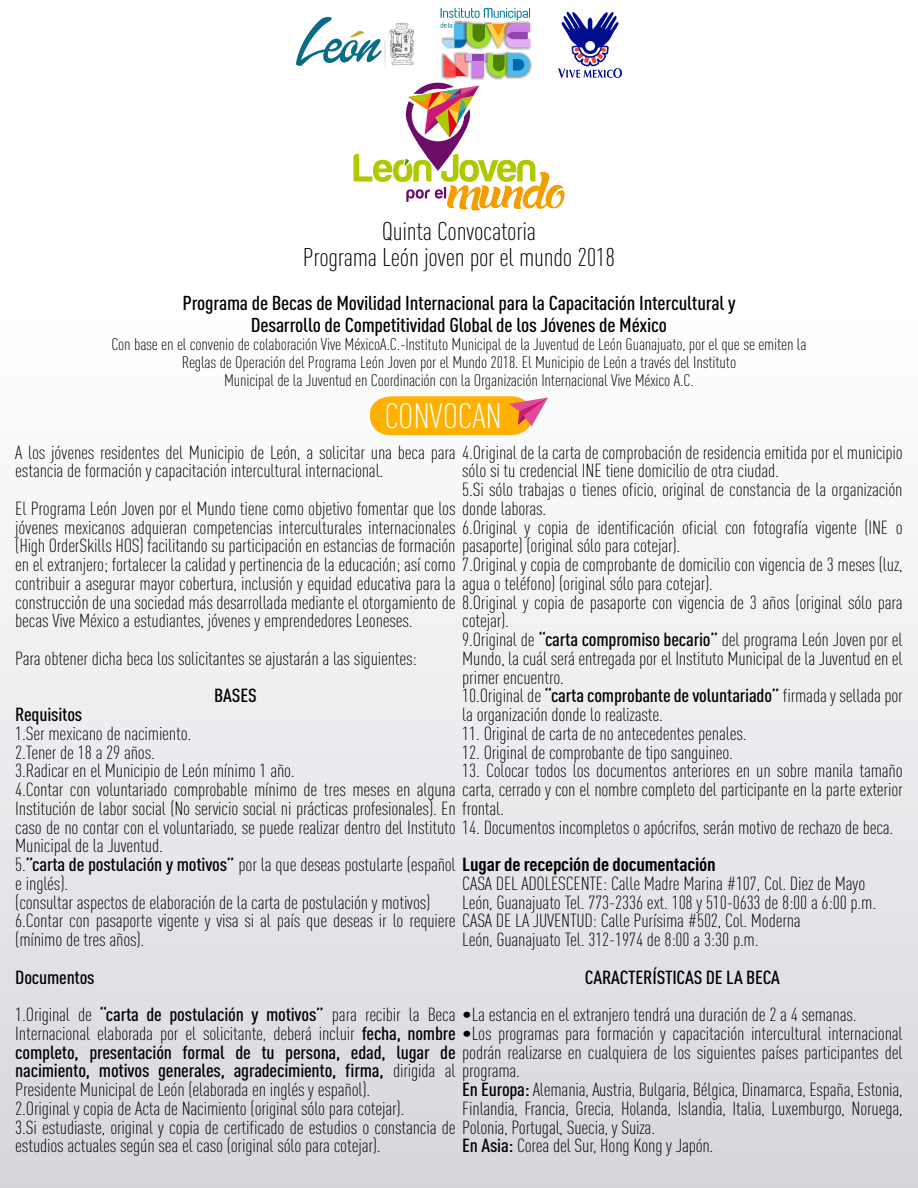
<style>
.page{position:relative;width:918px;height:1188px;background:#fff}
.page>*{position:absolute;margin:0;border:0;box-sizing:border-box;transform-origin:0 0}
.t1{font:300 34.65px "DIN Cond";letter-spacing:-.01em;color:#fff;scale:1.1 1}
.t2{font:300 25.35px "DIN Cond";letter-spacing:-.01em;color:#000;scale:1.1 1}
.t3{font:500 19.95px/22.2px "DIN Cond";letter-spacing:-.01em;color:#000;text-align:center;scale:1.1 1}
.t4{font:300 18.75px/18.8px "DIN Cond";letter-spacing:-.01em;color:#000;scale:1.1 1}
.t5{font:500 18.75px "DIN Cond";letter-spacing:-.01em;color:#000;scale:1.1 1}
.t6{font:300 16.65px/17.9px "DIN Cond";letter-spacing:-.01em;color:#000;text-align:center;scale:1.1 1}
.s1{font-weight:500}
.s2{font-weight:700}
</style>
<div class="page">
<div style="left:0;top:0;width:918px;height:1188px;background:linear-gradient(to bottom,#fff,#d8dade)"></div>
<svg style="left:296px;top:8px;width:326px;height:203px"></svg>
<svg style="left:370px;top:396px;width:178px;height:39px;background:#fbb025"></svg>
<h2 class="t2" style="left:382px;top:217px;width:142px">Quinta Convocatoria</h2>
<h2 class="t2" style="left:303px;top:242px;width:285px">Programa León joven por el mundo 2018</h2>
<p class="t3" style="left:182px;top:292px;width:504px">Programa de Becas de Movilidad Internacional para la Capacitación Intercultural y<br>Desarrollo de Competitividad Global de los Jóvenes de México</p>
<p class="t6" style="left:112px;top:335px;width:633px">Con base en el convenio de colaboración Vive MéxicoA.C.-Instituto Municipal de la Juventud de León Guanajuato, por el que se emiten la<br>Reglas de Operación del Programa León Joven por el Mundo 2018. El Municipio de León a través del Instituto<br>Municipal de la Juventud en Coordinación con la Organización Internacional Vive México A.C.</p>
<h1 class="t1" style="left:384px;top:396px;width:108px">CONVOCAN</h1>
<p class="t4" style="left:15px;top:443px;width:808px">A los jóvenes residentes del Municipio de León, a solicitar una beca para 4.Original de la carta de comprobación de residencia emitida por el municipio estancia de formación y capacitación intercultural internacional.</p>
<p class="t4" style="left:15px;top:499px;width:808px">El Programa León Joven por el Mundo tiene como objetivo fomentar que los donde laboras.<br>jóvenes mexicanos adquieran competencias interculturales internacionales 6.Original y copia de identificación oficial con fotografía vigente (INE o (High OrderSkills HOS) facilitando su participación en estancias de formación pasaporte) (original sólo para cotejar).<br>en el extranjero; fortalecer la calidad y pertinencia de la educación; así como 7.Original y copia de comprobante de domicilio con vigencia de 3 meses (luz, contribuir a asegurar mayor cobertura, inclusión y equidad educativa para la agua o teléfono) (original sólo para cotejar).<br>construcción de una sociedad más desarrollada mediante el otorgamiento de 8.Original y copia de pasaporte con vigencia de 3 años (original sólo para becas Vive México a estudiantes, jóvenes y emprendedores Leoneses.</p>
<p class="t4" style="left:15px;top:649px;width:367px">Para obtener dicha beca los solicitantes se ajustarán a las siguientes:</p>
<p class="t5" style="left:214px;top:684px;width:40px">BASES</p>
<p class="t5" style="left:15px;top:703px;width:62px">Requisitos</p>
<p class="t4" style="left:15px;top:724px;width:808px">1.Ser mexicano de nacimiento.<br>2.Tener de 18 a 29 años.<br>3.Radicar en el Municipio de León mínimo 1 año.<br>4.Contar con voluntariado comprobable mínimo de tres meses en alguna carta, cerrado y con el nombre completo del participante en la parte exterior Institución de labor social (No servicio social ni prácticas profesionales). En frontal.<br>caso de no contar con el voluntariado, se puede realizar dentro del Instituto 14. Documentos incompletos o apócrifos, serán motivo de rechazo de beca.<br>Municipal de la Juventud.<br>5.<span class="s1">”carta de postulación y motivos”</span> por la que deseas postularte (español <span class="s2">Lugar de recepción de documentación<br></span>e inglés).<br>(consultar aspectos de elaboración de la carta de postulación y motivos)<br>6.Contar con pasaporte vigente y visa si al país que deseas ir lo requiere CASA DE LA JUVENTUD: Calle Purísima #502, Col. Moderna<br>(mínimo de tres años).</p>
<p class="t4" style="left:15px;top:958px;width:766px;line-height:37.5px"><span class="s1">Documentos<br></span>1.Original de <span class="s1">“carta de postulación y motivos”</span> para recibir la Beca •La estancia en el extranjero tendrá una duración de 2 a 4 semanas.</p>
<p class="t4" style="left:15px;top:1024px;width:808px">Internacional elaborada por el solicitante, deberá incluir <span class="s1">fecha, nombre</span> •Los programas para formación y capacitación intercultural internacional <span class="s1">completo, presentación formal de tu persona, edad, lugar de</span> podrán realizarse en cualquiera de los siguientes países participantes del <span class="s1">nacimiento, motivos generales, agradecimiento, firma,</span> dirigida al programa.<br>Presidente Municipal de León (elaborada en inglés y español).<br>2.Original y copia de Acta de Nacimiento (original sólo para cotejar).<br>3.Si estudiaste, original y copia de certificado de estudios o constancia de Polonia, Portugal, Suecia, y Suiza.<br>estudios actuales según sea el caso (original sólo para cotejar).</p>
<p class="t4" style="left:462px;top:461px;width:402px">sólo si tu credencial INE tiene domicilio de otra ciudad.<br>5.Si sólo trabajas o tienes oficio, original de constancia de la organización</p>
<p class="t4" style="left:462px;top:611px;width:402px">cotejar).<br>9.Original de <span class="s1">“carta compromiso becario”</span> del programa León Joven por el Mundo, la cuál será entregada por el Instituto Municipal de la Juventud en el primer encuentro.<br>10.Original de <span class="s1">“carta comprobante de voluntariado”</span> firmada y sellada por la organización donde lo realizaste.</p>
<p class="t4" style="left:462px;top:724px;width:260px">11. Original de carta de no antecedentes penales.</p>
<p class="t4" style="left:462px;top:743px;width:248px">12. Original de comprobante de tipo sanguineo.</p>
<p class="t4" style="left:462px;top:761px;width:402px">13. Colocar todos los documentos anteriores en un sobre manila tamaño</p>
<p class="t4" style="left:462px;top:874px;width:378px">CASA DEL ADOLESCENTE: Calle Madre Marina #107, Col. Diez de Mayo<br>León, Guanajuato Tel. 773-2336 ext. 108 y 510-0633 de 8:00 a 6:00 p.m.</p>
<p class="t4" style="left:462px;top:930px;width:271px">León, Guanajuato Tel. 312-1974 de 8:00 a 3:30 p.m.</p>
<p class="t5" style="left:585px;top:966px;width:179px">CARACTERÍSTICAS DE LA BECA</p>
<p class="t4" style="left:462px;top:1080px;width:402px"><span class="s1">En Europa:</span> Alemania, Austria, Bulgaria, Bélgica, Dinamarca, España, Estonia,<br>Finlandia, Francia, Grecia, Holanda, Islandia, Italia, Luxemburgo, Noruega,</p>
<p class="t4" style="left:462px;top:1136px;width:230px"><span class="s1">En Asia:</span> Corea del Sur, Hong Kong y Japón.</p>
</div>
